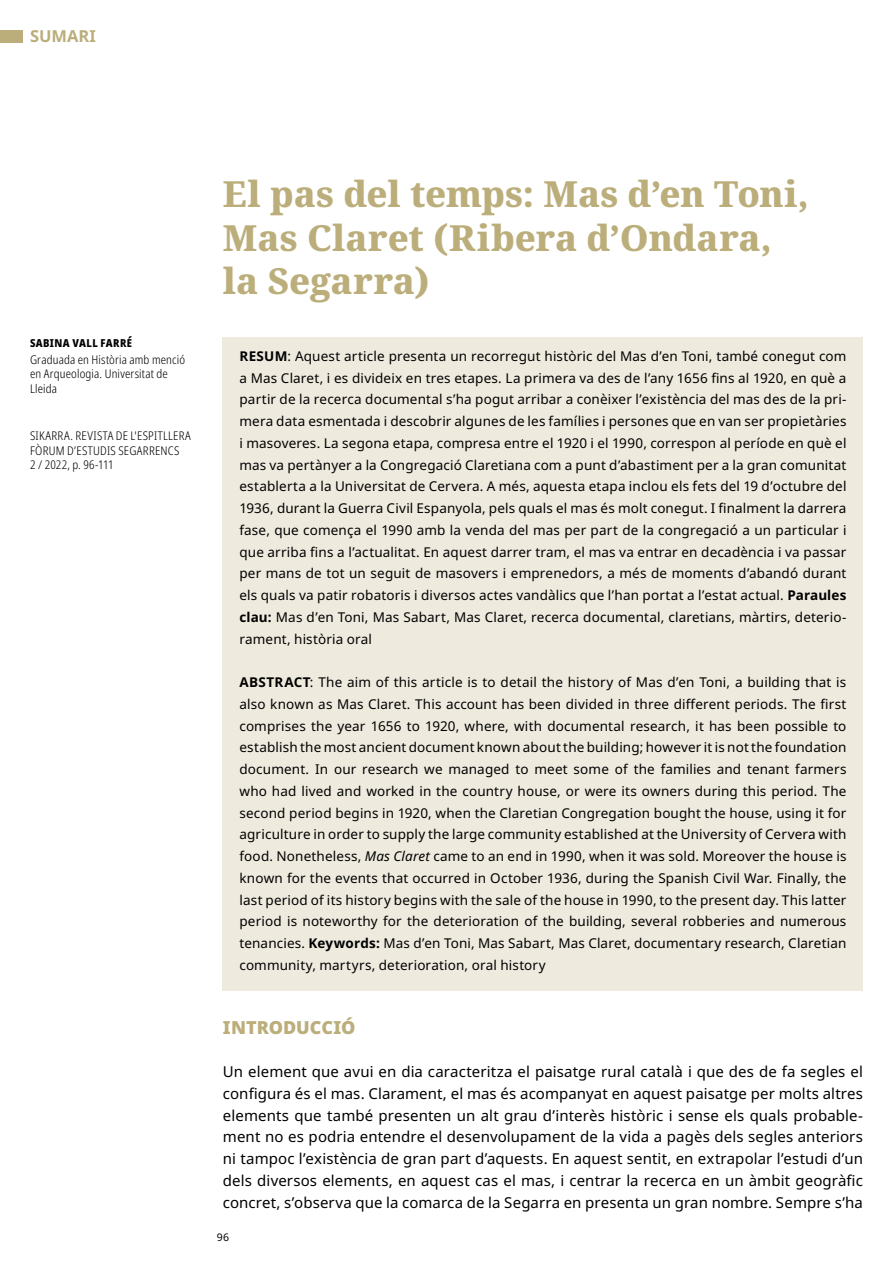
<style>
.page{position:relative;width:893px;height:1263px;background:#fff}
.page>*{position:absolute;margin:0;border:0;box-sizing:border-box;transform-origin:0 0}
.t1{font:800 36px/43.5px "Noto Serif";color:#bbae7b}
.t2{font:900 18px "Noto Sans";color:#bbae7b}
.t3{font:700 16.5px "Noto Sans";color:#bbae7b}
.t4{font:15px/21.8px "Noto Sans";letter-spacing:.005em;color:#000;text-align:justify}
.t5{font:13.5px/21.8px "Noto Sans";letter-spacing:.01em;color:#000;text-align:justify}
.t6{font:700 condensed 13.5px "Noto Sans";letter-spacing:.035em;color:#000}
.t7{font:300 condensed 12px/14.4px "Noto Sans";letter-spacing:.015em;color:#000}
.t8{font:10.5px "Noto Sans";color:#000}
.s1{font-weight:700}
.s2{font-style:italic}
</style>
<div class="page">
<div style="left:0;top:30px;width:22px;height:12px;background:#bbae7b"></div>
<div style="left:223px;top:337px;width:640px;height:327px;background:#eeeade"></div>
<div style="left:223px;top:664px;width:640px;height:326px;background:#eeeade"></div>
<p class="t3" style="left:30px;top:24px;width:67px">SUMARI</p>
<p class="t6" style="left:30px;top:333px;width:103px">SABINA VALL FARRÉ</p>
<p class="t7" style="left:30px;top:352px;width:157px">Graduada en Història amb menció en Arqueologia. Universitat de<br>Lleida</p>
<p class="t7" style="left:30px;top:429px;width:162px">SIKARRA. REVISTA DE L'ESPITLLERA<br>FÒRUM D’ESTUDIS SEGARRENCS<br>2 / 2022, p. 96-111</p>
<h1 class="t1" style="left:223px;top:173px;width:588px">El pas del temps: Mas d’en Toni,<br>Mas Claret (Ribera d’Ondara, la Segarra)</h1>
<p class="t5" style="left:239px;top:345px;width:609px"><span class="s1">RESUM</span>: Aquest article presenta un recorregut històric del Mas d’en Toni, també conegut com a Mas Claret, i es divideix en tres etapes. La primera va des de l’any 1656 fins al 1920, en què a partir de la recerca documental s’ha pogut arribar a conèixer l’existència del mas des de la pri&shy;mera data esmentada i descobrir algunes de les famílies i persones que en van ser propietàries i masoveres. La segona etapa, compresa entre el 1920 i el 1990, correspon al període en què el mas va pertànyer a la Congregació Claretiana com a punt d’abastiment per a la gran comunitat establerta a la Universitat de Cervera. A més, aquesta etapa inclou els fets del 19 d’octubre del 1936, durant la Guerra Civil Espanyola, pels quals el mas és molt conegut. I finalment la darrera fase, que comença el 1990 amb la venda del mas per part de la congregació a un particular i que arriba fins a l’actualitat. En aquest darrer tram, el mas va entrar en decadència i va passar per mans de tot un seguit de masovers i emprenedors, a més de moments d’abandó durant els quals va patir robatoris i diversos actes vandàlics que l’han portat a l’estat actual. <span class="s1">Paraules clau:</span> Mas d’en Toni, Mas Sabart, Mas Claret, recerca documental, claretians, màrtirs, deterio&shy;rament, història oral</p>
<p class="t5" style="left:239px;top:672px;width:609px"><span class="s1">ABSTRACT</span>: The aim of this article is to detail the history of Mas d’en Toni, a building that is also known as Mas Claret. This account has been divided in three different periods. The first comprises the year 1656 to 1920, where, with documental research, it has been possible to establish the most ancient document known about the building; however it is not the foundation document. In our research we managed to meet some of the families and tenant farmers who had lived and worked in the country house, or were its owners during this period. The second period begins in 1920, when the Claretian Congregation bought the house, using it for agriculture in order to supply the large community established at the University of Cervera with food. Nonetheless, <span class="s2">Mas Claret</span> came to an end in 1990, when it was sold. Moreover the house is known for the events that occurred in October 1936, during the Spanish Civil War. Finally, the last period of its history begins with the sale of the house in 1990, to the present day. This latter period is noteworthy for the deterioration of the building, several robberies and numerous tenancies. <span class="s1">Keywords:</span> Mas d’en Toni, Mas Sabart, Mas Claret, documentary research, Claretian community, martyrs, deterioration, oral history</p>
<h2 class="t2" style="left:223px;top:1013px;width:134px">INTRODUCCIÓ</h2>
<p class="t4" style="left:223px;top:1061px;width:641px">Un element que avui en dia caracteritza el paisatge rural català i que des de fa segles el configura és el mas. Clarament, el mas és acompanyat en aquest paisatge per molts altres elements que també presenten un alt grau d’interès històric i sense els quals probable&shy;ment no es podria entendre el desenvolupament de la vida a pagès dels segles anteriors ni tampoc l’existència de gran part d’aquests. En aquest sentit, en extrapolar l’estudi d’un dels diversos elements, en aquest cas el mas, i centrar la recerca en un àmbit geogràfic concret, s’observa que la comarca de la Segarra en presenta un gran nombre. Sempre s’ha</p>
<p class="t8" style="left:217px;top:1229px;width:14px">96</p>
</div>
